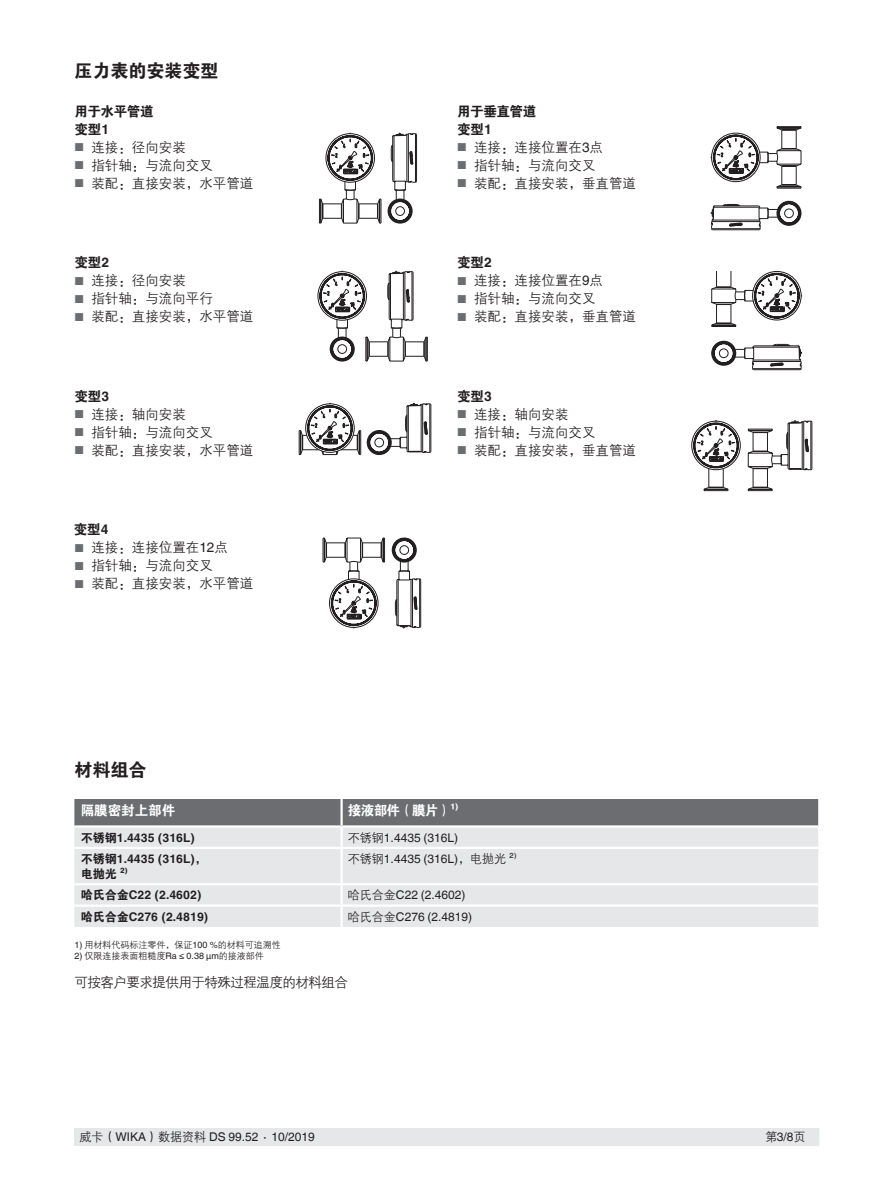
<style>
.page{position:relative;width:893px;height:1188px;background:#fff}
.page>*{position:absolute;margin:0;border:0;box-sizing:border-box;transform-origin:0 0}
.t1{font:18px "FZDHTJW GB1 0";color:#231f20}
.t2{font:13.5px "FZZDXJW GB1 0";color:#231f20}
.t3{font:13.5px/18px "FZDHTJW GB1 0";letter-spacing:-.03em;color:#231f20}
.t4{font:13.5px "FZZDXJW GB1 0";letter-spacing:-.035em;color:#231f20}
.t5{font:13.5px "FZDHTJW GB1 0";color:#fff}
.t6{font:12px "Helvetica World";color:#231f20}
.t7{font:700 12px "Helvetica World";color:#231f20}
.t8{font:12px "FZDHTJW GB1 0";color:#231f20}
.t9{font:11.55px/18px "Helvetica World";color:#6c6d70;text-align:justify}
.t10{font:9px "FZZDXJW GB1 0";color:#231f20}
.s1{font-family:"Helvetica World";font-weight:700}
.s2{font-family:"Helvetica World"}
.s3{font-family:"FZDHTJW GB1 0";font-weight:400}
.s4{font-family:"FZZDXJW GB1 0"}
</style>
<div class="page">
<div style="left:75px;top:1128px;width:744px;height:17px;background:#e6e7e9"></div>
<div style="left:74px;top:799px;width:744px;height:26px;background:#6c6d70"></div>
<div style="left:74px;top:828px;width:744px;height:99px;background:#e6e7e9"></div>
<hr style="left:340px;top:799px;width:3px;height:26px;background:#fff">
<hr style="left:340px;top:828px;width:3px;height:19px;background:#fff">
<hr style="left:74px;top:847px;width:268px;height:2px;background:#fff">
<hr style="left:340px;top:849px;width:3px;height:34px;background:#fff">
<hr style="left:74px;top:883px;width:268px;height:2px;background:#fff">
<hr style="left:340px;top:885px;width:3px;height:20px;background:#fff">
<hr style="left:74px;top:905px;width:268px;height:2px;background:#fff">
<hr style="left:340px;top:907px;width:3px;height:20px;background:#fff">
<hr style="left:342px;top:847px;width:476px;height:2px;background:#fff">
<hr style="left:342px;top:883px;width:476px;height:2px;background:#fff">
<hr style="left:342px;top:905px;width:476px;height:2px;background:#fff">
<svg style="left:319px;top:133px;width:99px;height:91px"></svg>
<svg style="left:317px;top:271px;width:111px;height:91px"></svg>
<svg style="left:322px;top:538px;width:99px;height:91px"></svg>
<svg style="left:298px;top:402px;width:134px;height:54px"></svg>
<svg style="left:711px;top:272px;width:92px;height:98px"></svg>
<svg style="left:710px;top:126px;width:92px;height:104px"></svg>
<svg style="left:691px;top:420px;width:122px;height:72px"></svg>
<h1 class="t1" style="left:74px;top:61px;width:145px">压力表的安装变型</h1>
<p class="t3" style="left:74px;top:102px;width:81px">用于水平管道变型<span class="s1">1</span></p>
<p class="t9" style="left:74px;top:138px;width:11px">■ ■ ■</p>
<p class="t2" style="left:91px;top:140px;width:96px">连接：径向安装</p>
<p class="t2" style="left:91px;top:158px;width:123px">指针轴：与流向交叉</p>
<p class="t2" style="left:91px;top:176px;width:163px">装配：直接安装，水平管道</p>
<p class="t3" style="left:74px;top:254px;width:36px">变型<span class="s1">2</span></p>
<p class="t9" style="left:74px;top:272px;width:11px">■ ■ ■</p>
<p class="t2" style="left:91px;top:274px;width:96px">连接：径向安装</p>
<p class="t2" style="left:91px;top:292px;width:123px">指针轴：与流向平行</p>
<p class="t2" style="left:91px;top:310px;width:163px">装配：直接安装，水平管道</p>
<p class="t3" style="left:74px;top:387px;width:36px">变型<span class="s1">3</span></p>
<p class="t9" style="left:74px;top:405px;width:11px">■ ■ ■</p>
<p class="t2" style="left:91px;top:407px;width:96px">连接：轴向安装</p>
<p class="t2" style="left:91px;top:425px;width:123px">指针轴：与流向交叉</p>
<p class="t2" style="left:91px;top:443px;width:163px">装配：直接安装，水平管道</p>
<p class="t3" style="left:74px;top:521px;width:36px">变型<span class="s1">4</span></p>
<p class="t9" style="left:74px;top:539px;width:11px">■ ■ ■</p>
<p class="t2" style="left:91px;top:541px;width:138px">连接：连接位置在<span class="s2">12</span>点</p>
<p class="t2" style="left:91px;top:559px;width:123px">指针轴：与流向交叉</p>
<p class="t2" style="left:91px;top:577px;width:163px">装配：直接安装，水平管道</p>
<h1 class="t1" style="left:74px;top:760px;width:73px">材料组合</h1>
<p class="t3" style="left:457px;top:102px;width:81px">用于垂直管道变型<span class="s1">1</span></p>
<p class="t9" style="left:457px;top:138px;width:11px">■ ■ ■</p>
<p class="t2" style="left:474px;top:140px;width:131px">连接：连接位置在<span class="s2">3</span>点</p>
<p class="t2" style="left:474px;top:158px;width:123px">指针轴：与流向交叉</p>
<p class="t2" style="left:474px;top:176px;width:163px">装配：直接安装，垂直管道</p>
<p class="t3" style="left:457px;top:254px;width:36px">变型<span class="s1">2</span></p>
<p class="t9" style="left:457px;top:272px;width:11px">■ ■ ■</p>
<p class="t2" style="left:474px;top:274px;width:131px">连接：连接位置在<span class="s2">9</span>点</p>
<p class="t2" style="left:474px;top:292px;width:123px">指针轴：与流向交叉</p>
<p class="t2" style="left:474px;top:310px;width:163px">装配：直接安装，垂直管道</p>
<p class="t3" style="left:457px;top:387px;width:36px">变型<span class="s1">3</span></p>
<p class="t9" style="left:457px;top:405px;width:11px">■ ■ ■</p>
<p class="t2" style="left:474px;top:407px;width:96px">连接：轴向安装</p>
<p class="t2" style="left:474px;top:425px;width:123px">指针轴：与流向交叉</p>
<p class="t2" style="left:474px;top:443px;width:163px">装配：直接安装，垂直管道</p>
<p class="t5" style="left:81px;top:803px;width:96px">隔膜密封上部件</p>
<p class="t5" style="left:348px;top:803px;width:112px">接液部件（膜片）<span class="s1">¹⁾</span></p>
<p class="t7" style="left:81px;top:830px;width:116px"><span class="s3">不锈钢</span>1.4435 (316L)</p>
<p class="t6" style="left:348px;top:830px;width:112px"><span class="s4">不锈钢</span>1.4435 (316L)</p>
<p class="t7" style="left:81px;top:852px;width:128px"><span class="s3">不锈钢</span>1.4435 (316L)<span class="s3">，</span></p>
<p class="t8" style="left:81px;top:867px;width:48px">电抛光 <span class="s1">²⁾</span></p>
<p class="t6" style="left:348px;top:852px;width:170px"><span class="s4">不锈钢</span>1.4435 (316L)<span class="s4">，电抛光</span> ²⁾</p>
<p class="t7" style="left:81px;top:888px;width:122px"><span class="s3">哈氏合金</span>C22 (2.4602)</p>
<p class="t6" style="left:348px;top:888px;width:119px"><span class="s4">哈氏合金</span>C22 (2.4602)</p>
<p class="t7" style="left:81px;top:909px;width:129px"><span class="s3">哈氏合金</span>C276 (2.4819)</p>
<p class="t6" style="left:348px;top:909px;width:126px"><span class="s4">哈氏合金</span>C276 (2.4819)</p>
<p class="t10" style="left:74px;top:940px;width:208px"><span class="s2">1)</span> 用材料代码标注零件，保证<span class="s2">100 %</span>的材料可追溯性</p>
<p class="t10" style="left:74px;top:951px;width:191px"><span class="s2">2)</span> 仅限连接表面粗糙度<span class="s2">Ra ≤ 0.38 μm</span>的接液部件</p>
<p class="t4" style="left:74px;top:975px;width:275px">可按客户要求提供用于特殊过程温度的材料组合</p>
<p class="t6" style="left:80px;top:1130px;width:237px"><span class="s4">威卡（</span>WIKA<span class="s4">）数据资料</span> DS 99.52 ∙ 10/2019</p>
<p class="t6" style="left:765px;top:1130px;width:42px"><span class="s4">第</span>3/8<span class="s4">页</span></p>
</div>
